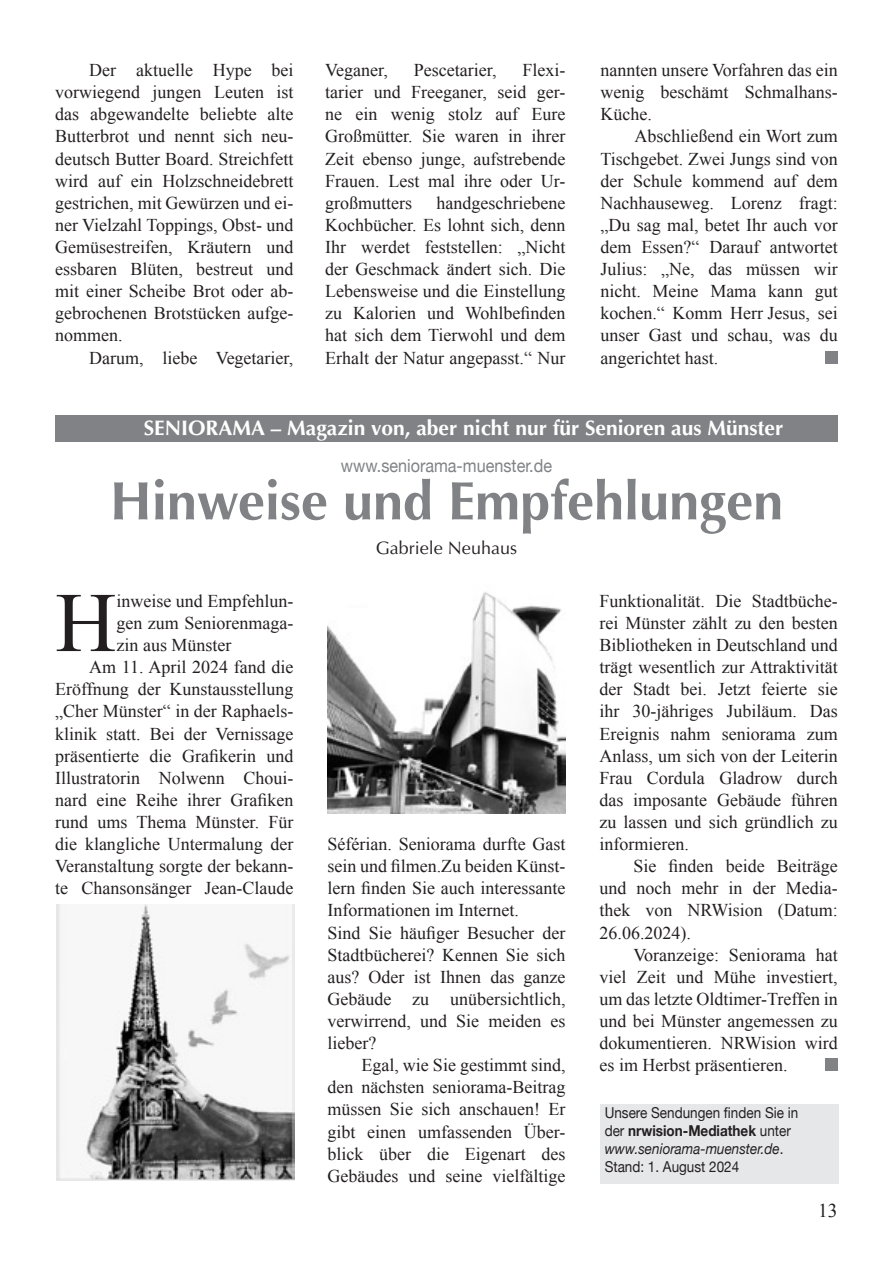
<style>
.page{position:relative;width:893px;height:1263px;background:#fff}
.page>*{position:absolute;margin:0;border:0;box-sizing:border-box;transform-origin:0 0}
.Fließ_10__Initiale{font:84.75px "Times New Roman";color:#231f20}
.Titel_01__grau__36pt{font:700 54px "Optima LT Std";color:#808285}
.Z_Inhalt_Rubrik{font:700 21px "Optima LT Std";color:#fff}
.t1{font:19.5px "Times New Roman";color:#231f20}
.F_b_mE_0mm{font:18px/22px "Times New Roman";color:#231f20;text-align:justify}
.Fließ_01__mit_Einzug{font:18px/22px "Times New Roman";color:#231f20;text-align:justify}
.Fließ_02__ohne_Einzug{font:18px/22px "Times New Roman";color:#231f20;text-align:justify}
.Fließ_10__Initiale-2{font:18px/22px "Times New Roman";color:#231f20;text-align:justify}
.Kasten_01__12pt{font:18px "Helvetica Neue";color:#808285;scale:.9 1}
.A_Autorenzeile{font:18px "Optima LT Std";color:#231f20}
.Kasten_06__10pt__Einzug__Abstand{font:15px/18px "Helvetica Neue";color:#231f20;scale:.9 1}
.Kasten_04__10pt__Einzug{font:15px "Helvetica Neue";color:#231f20;scale:.9 1}
.s1{font-weight:700}
.s2{font-style:italic}
</style>
<div class="page">
<div style="left:825px;top:1058px;width:13px;height:13px;background:#808285"></div>
<img style="left:56px;top:905px;width:238px;height:276px">
<img style="left:328px;top:592px;width:238px;height:221px">
<div style="left:825px;top:351px;width:13px;height:13px;background:#808285"></div>
<div style="left:55px;top:415px;width:783px;height:27px;background:#808285"></div>
<div style="left:600px;top:1104px;width:238px;height:80px;background:#e6e7e9"></div>
<p class="Fließ_01__mit_Einzug" style="left:55px;top:59px;width:240px;text-indent:34px">Der aktuelle Hype bei vorwiegend jungen Leuten ist das abgewandelte beliebte alte Butterbrot und nennt sich neu&shy;deutsch Butter Board. Streichfett wird auf ein Holzschneidebrett gestrichen, mit Gewürzen und ei&shy;ner Vielzahl Toppings, Obst- und Gemüsestreifen, Kräutern und essbaren Blüten, bestreut und mit einer Scheibe Brot oder ab&shy;gebrochenen Brotstücken aufge&shy;nommen.</p>
<p class="Fließ_01__mit_Einzug" style="left:89px;top:346px;width:206px">Darum, liebe Vegetarier,</p>
<p class="Fließ_01__mit_Einzug" style="left:325px;top:59px;width:242px;text-indent:197px">Flexi&shy;tarier und Freeganer, seid ger&shy;ne ein wenig stolz auf Eure Großmütter. Sie waren in ihrer Zeit ebenso junge, aufstrebende Frauen. Lest mal ihre oder Ur&shy;großmutters</p>
<p class="Fließ_01__mit_Einzug" style="left:325px;top:59px;width:64px">Veganer,</p>
<p class="Fließ_01__mit_Einzug" style="left:414px;top:59px;width:84px">Pescetarier,</p>
<p class="Fließ_01__mit_Einzug" style="left:325px;top:191px;width:242px;text-indent:111px">handgeschriebene Kochbücher. Es lohnt sich, denn Ihr werdet feststellen: „Nicht der Geschmack ändert sich. Die Lebensweise und die Einstellung zu Kalorien und Wohlbefinden hat sich dem Tierwohl und dem Erhalt der Natur angepasst.“ Nur</p>
<p class="Fließ_01__mit_Einzug" style="left:600px;top:59px;width:239px">nannten unsere Vorfahren das ein wenig beschämt Schmalhans-Küche.</p>
<p class="F_b_mE_0mm" style="left:600px;top:125px;width:239px;text-indent:34px">Abschließend ein Wort zum Tischgebet. Zwei Jungs sind von der Schule kommend auf dem Nachhauseweg. Lorenz fragt: „Du sag mal, betet Ihr auch vor dem Essen?“ Darauf antwortet Julius: „Ne, das müssen wir nicht. Meine Mama kann gut kochen.“ Komm Herr Jesus, sei unser Gast und schau, was du angerichtet hast.</p>
<p class="Z_Inhalt_Rubrik" style="left:144px;top:415px;width:641px">SENIORAMA – Magazin von, aber nicht nur für Senioren aus Münster</p>
<p class="Titel_01__grau__36pt" style="left:110px;top:469px;width:675px">Hinweise und Empfehlungen</p>
<p class="A_Autorenzeile" style="left:376px;top:537px;width:143px">Gabriele Neuhaus</p>
<p class="Kasten_01__12pt" style="left:341px;top:455px;width:236px">www.seniorama-muenster.de</p>
<p class="Fließ_10__Initiale" style="left:55px;top:574px;width:63px">H</p>
<p class="Fließ_10__Initiale-2" style="left:117px;top:589px;width:178px">inweise und Empfehlun&shy;gen zum Seniorenmaga&shy;zin aus Münster</p>
<p class="F_b_mE_0mm" style="left:55px;top:656px;width:240px;text-indent:34px">Am 11. April 2024 fand die Eröffnung der Kunstausstellung „Cher Münster“ in der Raphaels&shy;klinik statt. Bei der Vernissage präsentierte die Grafikerin und Illustratorin Nolwenn Choui&shy;nard eine Reihe ihrer Grafiken rund ums Thema Münster. Für die klangliche Untermalung der Veranstaltung sorgte der bekann&shy;te Chansonsänger Jean-Claude</p>
<p class="F_b_mE_0mm" style="left:327px;top:833px;width:240px">Séférian. Seniorama durfte Gast sein und filmen.Zu beiden Künst&shy;lern finden Sie auch interessante Informationen im Internet.</p>
<p class="Fließ_02__ohne_Einzug" style="left:327px;top:921px;width:240px">Sind Sie häufiger Besucher der Stadtbücherei? Kennen Sie sich aus? Oder ist Ihnen das ganze Gebäude zu unübersichtlich, verwirrend, und Sie meiden es lieber?</p>
<p class="F_b_mE_0mm" style="left:327px;top:1054px;width:240px;text-indent:34px">Egal, wie Sie gestimmt sind, den nächsten seniorama-Beitrag müssen Sie sich anschauen! Er gibt einen umfassenden Über&shy;blick über die Eigenart des Gebäudes und seine vielfältige</p>
<p class="F_b_mE_0mm" style="left:600px;top:589px;width:240px">Funktionalität. Die Stadtbüche&shy;rei Münster zählt zu den besten Bibliotheken in Deutschland und trägt wesentlich zur Attraktivität der Stadt bei. Jetzt feierte sie ihr 30-jähriges Jubiläum. Das Ereignis nahm seniorama zum Anlass, um sich von der Leiterin Frau Cordula Gladrow durch das imposante Gebäude führen zu lassen und sich gründlich zu informieren.</p>
<p class="F_b_mE_0mm" style="left:600px;top:855px;width:240px;text-indent:34px">Sie finden beide Beiträge und noch mehr in der Media&shy;thek von NRWision (Datum:<br>26.06.2024).</p>
<p class="F_b_mE_0mm" style="left:600px;top:943px;width:240px;text-indent:34px">Voranzeige: Seniorama hat viel Zeit und Mühe investiert, um das letzte Oldtimer-Treffen in und bei Münster angemessen zu dokumentieren. NRWision wird es im Herbst präsentieren.</p>
<p class="Kasten_06__10pt__Einzug__Abstand" style="left:605px;top:1104px;width:217px">Unsere Sendungen finden Sie in der <span class="s1">nrwision-Mediathek</span> unter <span class="s2">www.seniorama-muenster.de</span>.</p>
<p class="Kasten_04__10pt__Einzug" style="left:605px;top:1158px;width:151px">Stand: 1. August 2024</p>
<p class="t1" style="left:818px;top:1199px;width:21px">13</p>
</div>
